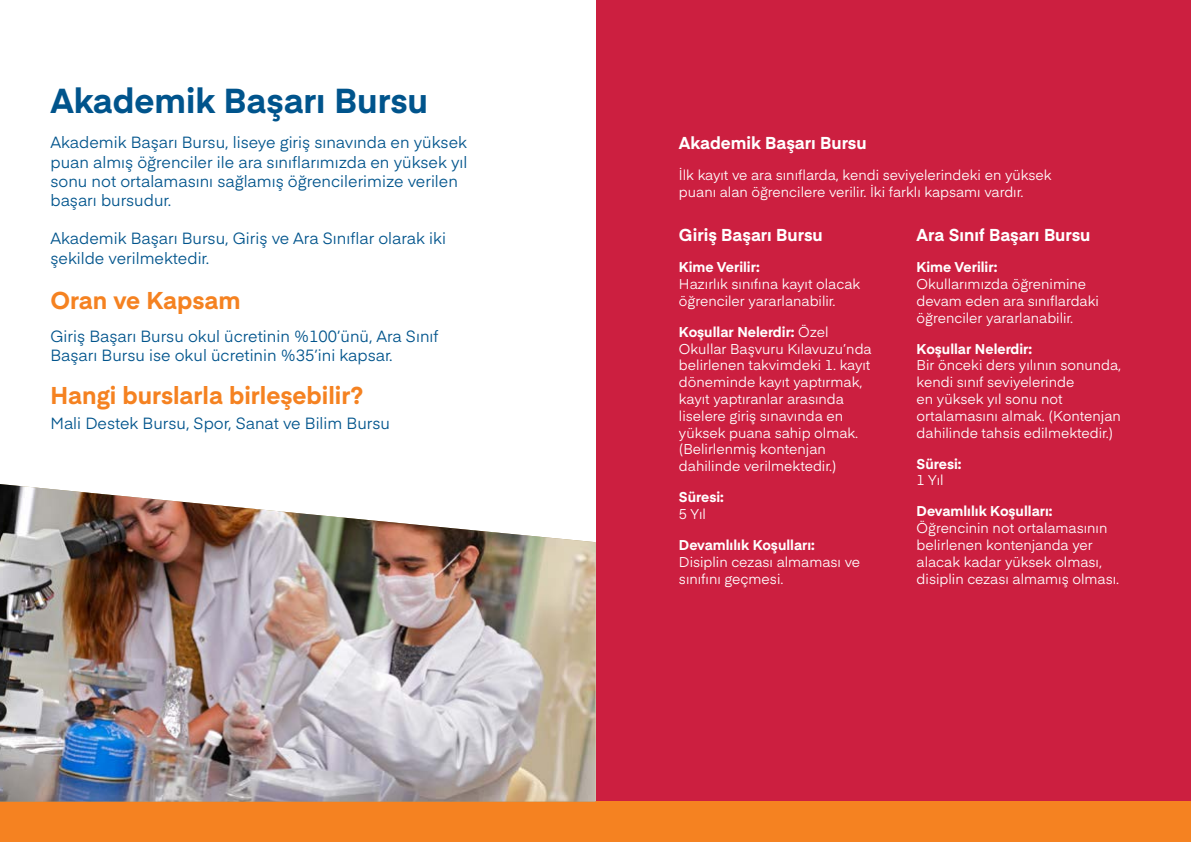
<style>
.page{position:relative;width:1191px;height:842px;background:#fff}
.page>*{position:absolute;margin:0;border:0;box-sizing:border-box;transform-origin:0 0}
.t1{font:700 34.2px "Eina 02";color:#00548c}
.t2{font:700 24px "Eina 02";color:#f58221}
.t3{font:700 17px "Eina 02";color:#fff}
.t4{font:16px/19.2px "Eina 02";color:#00548c}
.t5{font:14px/16.8px "Eina 02";color:#fff}
.t6{font:700 14px "Eina 02";color:#fff}
.s1{font-weight:700}
</style>
<div class="page">
<div style="left:596px;top:0;width:595px;height:842px;background:#cc1f40"></div>
<div style="left:0;top:801px;width:1191px;height:41px;background:#f58221"></div>
<img style="left:0;top:484px;width:595px;height:317px">
<h1 class="t1" style="left:50px;top:75px;width:379px">Akademik Başarı Bursu</h1>
<p class="t4" style="left:50px;top:132px;width:418px">Akademik Başarı Bursu, liseye giriş sınavında en yüksek puan almış öğrenciler ile ara sınıflarımızda en yüksek yıl sonu not ortalamasını sağlamış öğrencilerimize verilen başarı bursudur.</p>
<p class="t4" style="left:50px;top:228px;width:397px">Akademik Başarı Bursu, Giriş ve Ara Sınıflar olarak iki şekilde verilmektedir.</p>
<h2 class="t2" style="left:50px;top:282px;width:192px">Oran ve Kapsam</h2>
<p class="t4" style="left:50px;top:326px;width:389px">Giriş Başarı Bursu okul ücretinin %100’ünü, Ara Sınıf<br>Başarı Bursu ise okul ücretinin %35’ini kapsar.</p>
<h2 class="t2" style="left:50px;top:378px;width:314px">Hangi burslarla birleşebilir?</h2>
<p class="t4" style="left:50px;top:413px;width:341px">Mali Destek Bursu, Spor, Sanat ve Bilim Bursu</p>
<p class="t3" style="left:679px;top:131px;width:189px">Akademik Başarı Bursu</p>
<p class="t5" style="left:679px;top:166px;width:374px">İlk kayıt ve ara sınıflarda, kendi seviyelerindeki en yüksek puanı alan öğrencilere verilir. İki farklı kapsamı vardır.</p>
<p class="t3" style="left:679px;top:223px;width:145px">Giriş Başarı Bursu</p>
<p class="t6" style="left:679px;top:257px;width:82px">Kime Verilir:</p>
<p class="t5" style="left:679px;top:275px;width:183px">Hazırlık sınıfına kayıt olacak öğrenciler yararlanabilir.</p>
<p class="t5" style="left:679px;top:322px;width:194px"><span class="s1">Koşullar Nelerdir:</span> Özel<br>Okullar Başvuru Kılavuzu’nda belirlenen takvimdeki 1. kayıt döneminde kayıt yaptırmak, kayıt yaptıranlar arasında liselere giriş sınavında en yüksek puana sahip olmak. (Belirlenmiş kontenjan dahilinde verilmektedir.)</p>
<p class="t6" style="left:679px;top:487px;width:46px">Süresi:</p>
<p class="t5" style="left:679px;top:505px;width:28px">5 Yıl</p>
<p class="t6" style="left:679px;top:535px;width:137px">Devamlılık Koşulları:</p>
<p class="t5" style="left:679px;top:552px;width:183px">Disiplin cezası almaması ve sınıfını geçmesi.</p>
<p class="t3" style="left:916px;top:223px;width:175px">Ara Sınıf Başarı Bursu</p>
<p class="t6" style="left:916px;top:257px;width:82px">Kime Verilir:</p>
<p class="t5" style="left:916px;top:275px;width:184px">Okullarımızda öğrenimine devam eden ara sınıflardaki öğrenciler yararlanabilir.</p>
<p class="t6" style="left:916px;top:338px;width:117px">Koşullar Nelerdir:</p>
<p class="t5" style="left:916px;top:356px;width:206px">Bir önceki ders yılının sonunda, kendi sınıf seviyelerinde<br>en yüksek yıl sonu not ortalamasını almak. (Kontenjan dahilinde tahsis edilmektedir.)</p>
<p class="t6" style="left:916px;top:453px;width:46px">Süresi:</p>
<p class="t5" style="left:916px;top:471px;width:28px">1 Yıl</p>
<p class="t6" style="left:916px;top:501px;width:137px">Devamlılık Koşulları:</p>
<p class="t5" style="left:916px;top:519px;width:204px">Öğrencinin not ortalamasının belirlenen kontenjanda yer alacak kadar yüksek olması, disiplin cezası almamış olması.</p>
</div>
